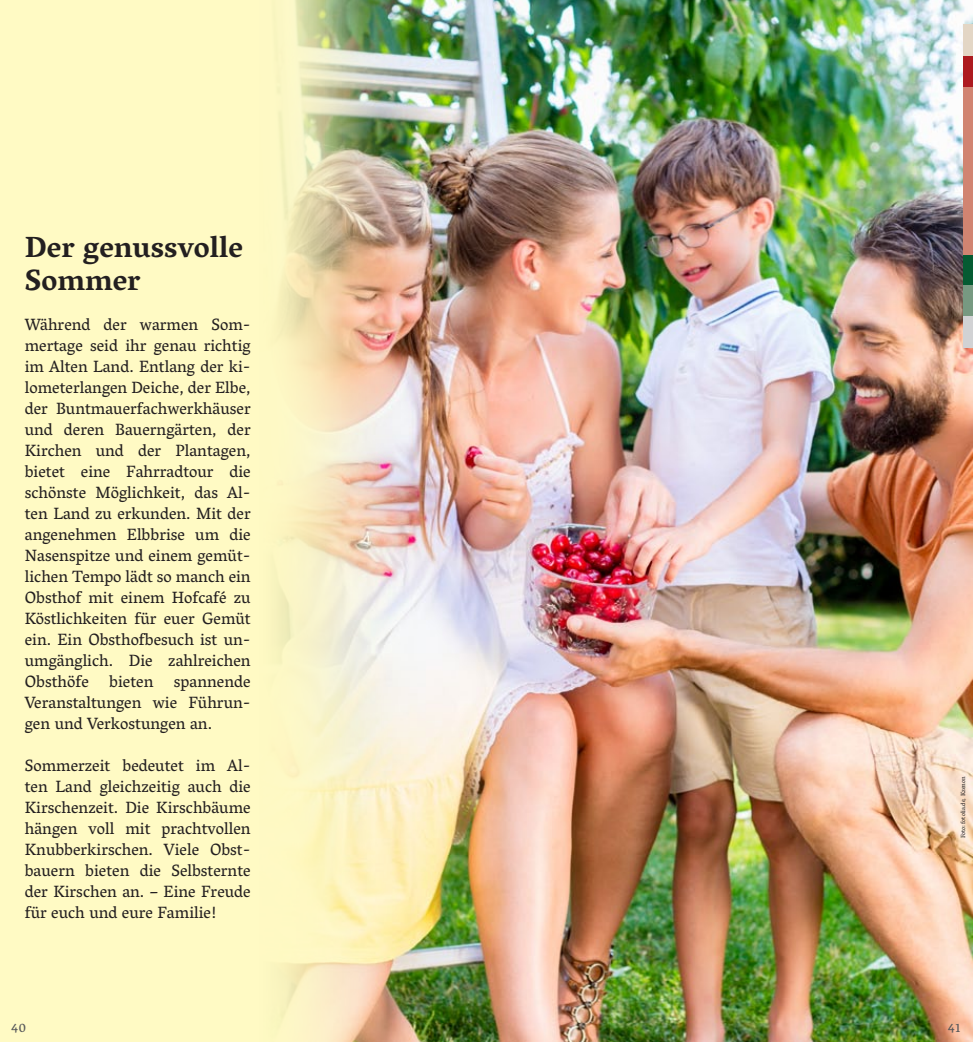
<style>
.page{position:relative;width:973px;height:1042px;background:#fff}
.page>*{position:absolute;margin:0;border:0;box-sizing:border-box;transform-origin:0 0}
.t1{font:700 29.75px/33.2px "Vesper Libre";color:#231f20}
.t2{font:16.62px/21px "Vesper Libre";color:#231f20;text-align:justify}
.t3{font:14px "Vesper Libre";color:#57585a}
.t4{font:6.12px "Vesper Libre";color:#231f20}
</style>
<div class="page">
<img style="left:417px;top:0;width:555px;height:1042px">
<img style="left:239px;top:0;width:178px;height:1042px">
<div style="left:0;top:0;width:239px;height:1042px;background:#fffac4"></div>
<div style="left:962px;top:56px;width:10px;height:31px;background:#ad1a1f"></div>
<div style="left:962px;top:254px;width:10px;height:31px;background:#055b32"></div>
<div style="left:962px;top:87px;width:10px;height:167px;background:#d18471"></div>
<div style="left:962px;top:285px;width:10px;height:31px;background:#779981"></div>
<div style="left:962px;top:25px;width:10px;height:31px;background:#e3d6c5"></div>
<div style="left:962px;top:316px;width:10px;height:31px;background:#d1d2d4"></div>
<h1 class="t1" style="left:25px;top:230px;width:219px">Der genussvolle<br>Sommer</h1>
<p class="t2" style="left:25px;top:314px;width:227px">Während der warmen Som&shy;mertage seid ihr genau richtig im Alten Land. Entlang der ki&shy;lometerlangen Deiche, der Elbe, der Buntmauerfachwerkhäuser und deren Bauerngärten, der Kirchen und der Plantagen, bietet eine Fahrradtour die schönste Möglichkeit, das Al&shy;ten Land zu erkunden. Mit der angenehmen Elbbrise um die Nasenspitze und einem gemüt&shy;lichen Tempo lädt so manch ein Obsthof mit einem Hofcafé zu Köstlichkeiten für euer Gemüt ein. Ein Obsthofbesuch ist un&shy;umgänglich. Die zahlreichen Obsthöfe bieten spannende Veranstaltungen wie Führun&shy;gen und Verkostungen an.</p>
<p class="t2" style="left:25px;top:755px;width:227px">Sommerzeit bedeutet im Al&shy;ten Land gleichzeitig auch die Kirschenzeit. Die Kirschbäume hängen voll mit prachtvollen Knubberkirschen. Viele Obst&shy;bauern bieten die Selbsternte der Kirschen an. – Eine Freude für euch und eure Familie!</p>
<p class="t4" style="left:959px;top:838px;width:64px;rotate:-90deg">Foto: fotolia.de, Kzenon</p>
<p class="t3" style="left:11px;top:1019px;width:17px">40</p>
<p class="t3" style="left:947px;top:1019px;width:14px">41</p>
</div>
